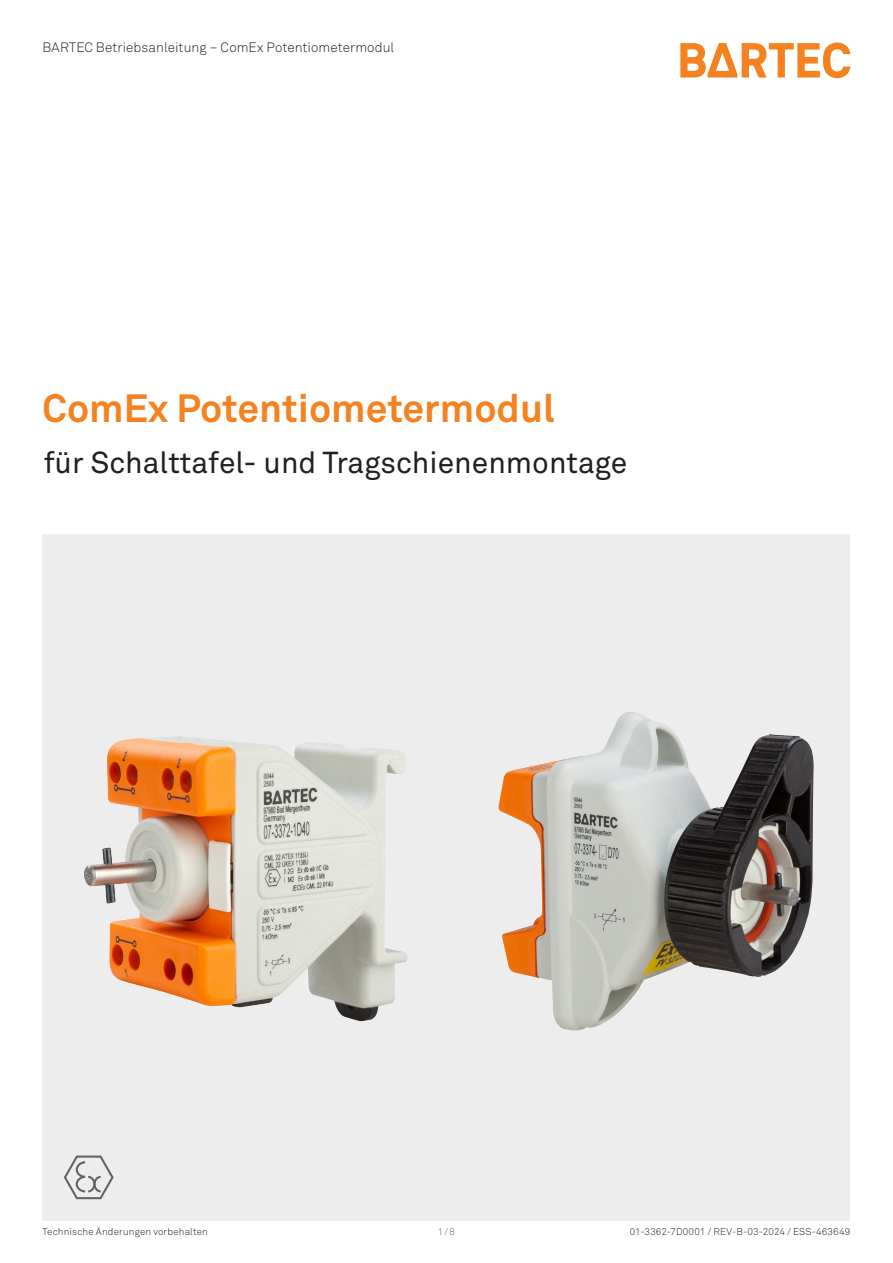
<style>
.page{position:relative;width:893px;height:1263px;background:#fff}
.page>*{position:absolute;margin:0;border:0;box-sizing:border-box;transform-origin:0 0}
.t1{font:700 39px "Akkurat Pro";color:#f58220}
.t2{font:30px "Akkurat Pro";color:#231f20}
.t3{font:300 13.5px "Akkurat Pro";letter-spacing:.005em;color:#231f20}
.t4{font:300 9.75px "Akkurat Pro";letter-spacing:.02em;color:#231f20}
.t5{font:300 9.75px "Akkurat Pro";color:#636366}
</style>
<div class="page">
<div style="left:43px;top:534px;width:807px;height:686px;background:#ededee"></div>
<svg style="left:680px;top:43px;width:170px;height:35px"></svg>
<img style="left:84px;top:736px;width:324px;height:286px">
<img style="left:498px;top:712px;width:316px;height:319px">
<svg style="left:64px;top:1155px;width:50px;height:44px"></svg>
<h3 class="t3" style="left:43px;top:39px;width:353px">BARTEC Betriebsanleitung – ComEx Potentiometermodul</h3>
<p class="t1" style="left:43px;top:384px;width:514px">ComEx Potentiometermodul</p>
<p class="t2" style="left:44px;top:445px;width:585px">für Schalttafel- und Tragschienenmontage</p>
<p class="t4" style="left:43px;top:1226px;width:167px">Technische Änderungen vorbehalten</p>
<p class="t4" style="left:630px;top:1226px;width:222px">01-3362-7D0001 / REV-B-03-2024 / ESS-463649</p>
<p class="t5" style="left:438px;top:1226px;width:19px">1/8</p>
</div>
